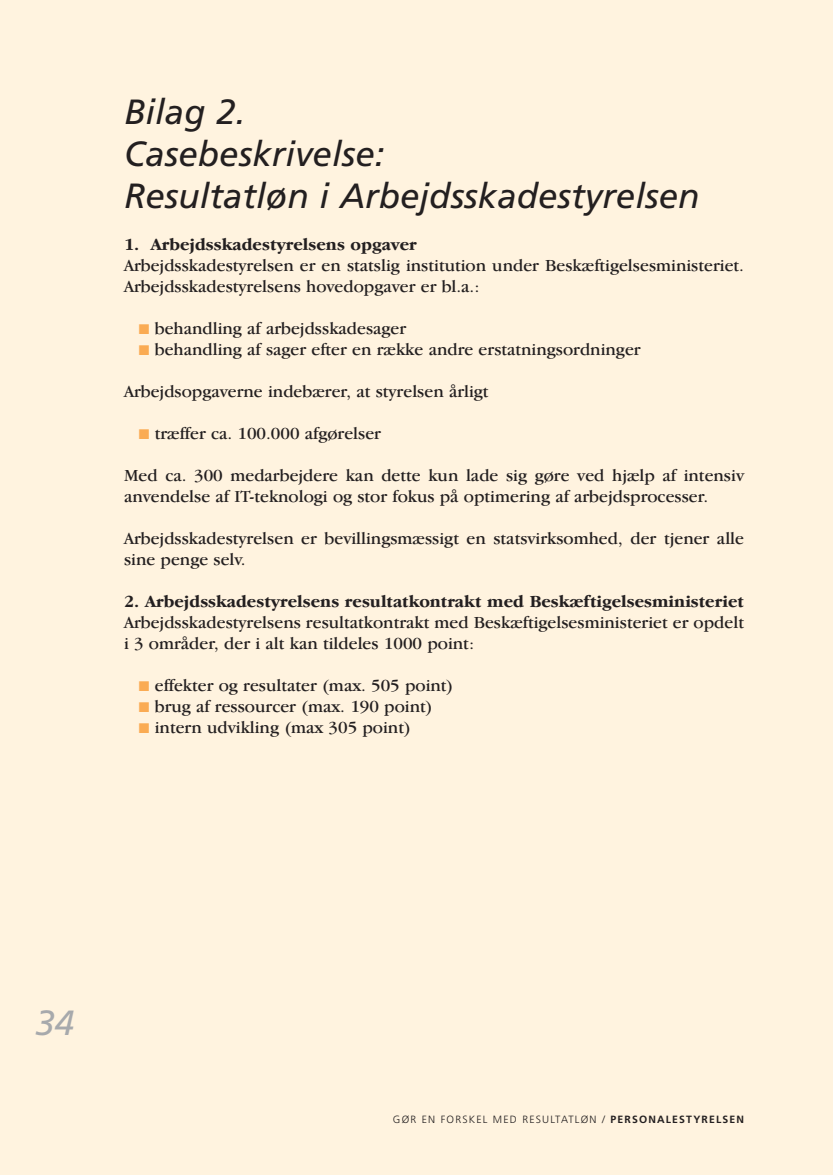
<style>
.page{position:relative;width:833px;height:1175px;background:#fff}
.page>*{position:absolute;margin:0;border:0;box-sizing:border-box;transform-origin:0 0}
.t1{font:italic 35px/42px "Frutiger";color:#231f20}
.t2{font:italic 35px "Frutiger";color:#a7a9ac}
.t3{font:17.5px/21px "Garamond IT Cby BT";color:#231f20}
.t4{font:700 17.5px "Garamond IT Cby BT";color:#231f20}
.t5{font:300 10.5px "Frutiger";letter-spacing:.11em;color:#231f20}
.s1{color:#faab53}
.s2{font-weight:700}
</style>
<div class="page">
<div style="left:0;top:0;width:833px;height:1174px;background:#fff3df"></div>
<h1 class="t1" style="left:124px;top:93px;width:577px">Bilag 2.<br>Casebeskrivelse:<br>Resultatløn i Arbejdsskadestyrelsen</h1>
<p class="t4" style="left:124px;top:238px;width:294px">1. Arbejdsskadestyrelsens opgaver</p>
<p class="t3" style="left:124px;top:256px;width:622px">Arbejdsskadestyrelsen er en statslig institution under Beskæftigelsesministeriet.<br>Arbejdsskadestyrelsens hovedopgaver er bl.a.:</p>
<p class="t3" style="left:139px;top:319px;width:269px"><span class="s1">■</span> behandling af arbejdsskadesager</p>
<p class="t3" style="left:139px;top:340px;width:503px"><span class="s1">■</span> behandling af sager efter en række andre erstatningsordninger</p>
<p class="t3" style="left:124px;top:382px;width:366px">Arbejdsopgaverne indebærer, at styrelsen årligt</p>
<p class="t3" style="left:139px;top:424px;width:244px"><span class="s1">■</span> træffer ca. 100.000 afgørelser</p>
<p class="t3" style="left:124px;top:466px;width:622px">Med ca. 300 medarbejdere kan dette kun lade sig gøre ved hjælp af intensiv anvendelse af IT-teknologi og stor fokus på optimering af arbejdsprocesser.</p>
<p class="t3" style="left:124px;top:529px;width:622px">Arbejdsskadestyrelsen er bevillingsmæssigt en statsvirksomhed, der tjener alle sine penge selv.</p>
<p class="t4" style="left:124px;top:595px;width:621px">2. Arbejdsskadestyrelsens resultatkontrakt med Beskæftigelsesministeriet</p>
<p class="t3" style="left:124px;top:613px;width:622px">Arbejdsskadestyrelsens resultatkontrakt med Beskæftigelsesministeriet er opdelt i 3 områder, der i alt kan tildeles 1000 point:</p>
<p class="t3" style="left:139px;top:676px;width:316px"><span class="s1">■</span> effekter og resultater (max. 505 point)</p>
<p class="t3" style="left:139px;top:697px;width:295px"><span class="s1">■</span> brug af ressourcer (max. 190 point)</p>
<p class="t3" style="left:139px;top:718px;width:273px"><span class="s1">■</span> intern udvikling (max 305 point)</p>
<h1 class="t2" style="left:35px;top:1008px;width:40px">34</h1>
<p class="t5" style="left:393px;top:1114px;width:353px">GØR EN FORSKEL MED RESULTATLØN / <span class="s2">PERSONALESTYRELSEN</span></p>
</div>
